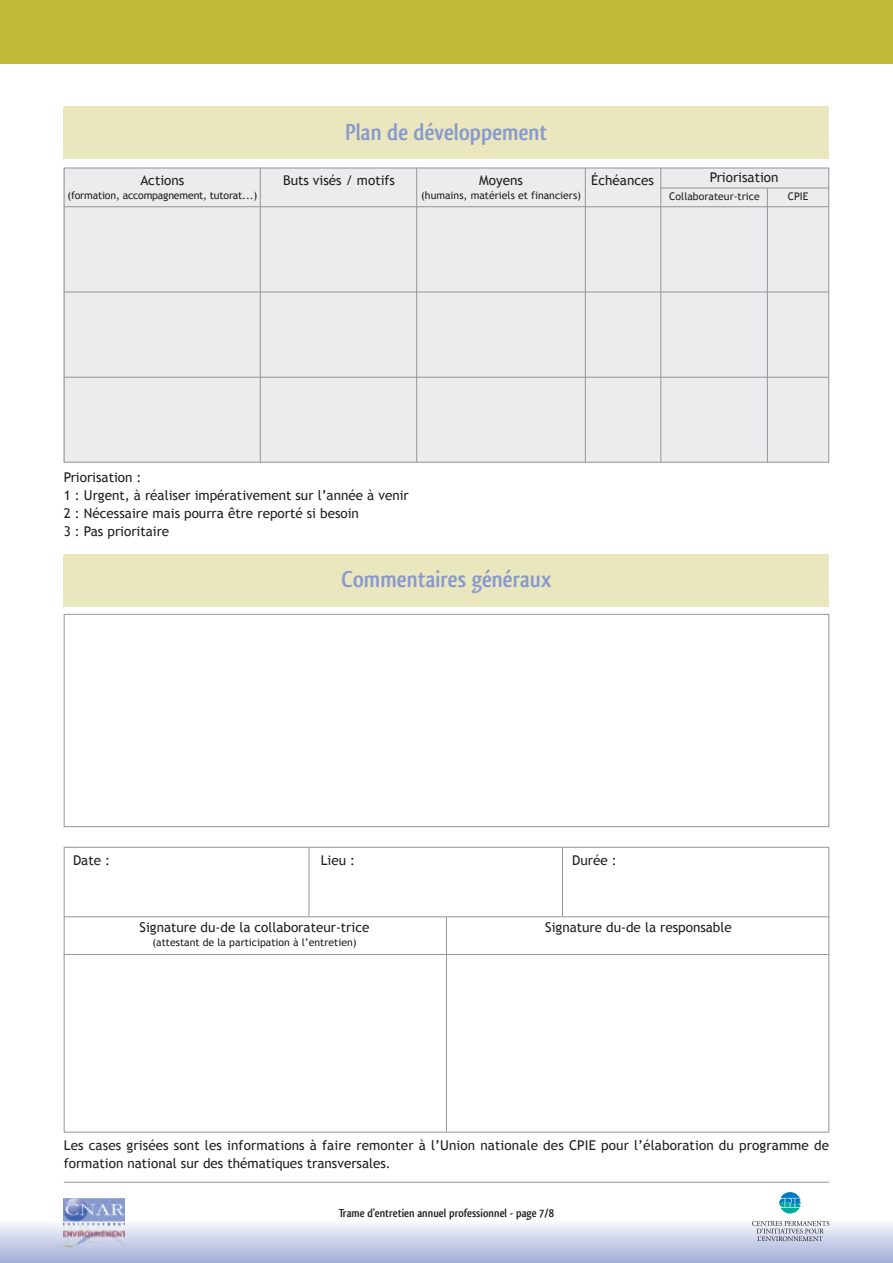
<style>
.page{position:relative;width:893px;height:1263px;background:#fff}
.page>*{position:absolute;margin:0;border:0;box-sizing:border-box;transform-origin:0 0}
.t1{font:700 24px "Qlassik";color:#889ace}
.t2{font:13.5px/18px "Trebuchet MS";color:#231f20}
.t3{font:700 12px "Qlassik";color:#231f20}
.t4{font:10.5px "Trebuchet MS";color:#231f20}
</style>
<div class="page">
<div style="left:64px;top:168px;width:765px;height:294px;background:#ececee"></div>
<div style="left:0;top:0;width:893px;height:64px;background:#c1b838"></div>
<img style="left:64px;top:1199px;width:60px;height:21px">
<img style="left:0;top:1220px;width:893px;height:43px">
<img style="left:64px;top:1220px;width:60px;height:27px">
<svg style="left:779px;top:1192px;width:22px;height:21px"></svg>
<svg style="left:752px;top:1221px;width:77px;height:20px;background:#c1c3ce"></svg>
<hr style="left:64px;top:1182px;width:765px;height:1px;background:#939598">
<hr style="left:64px;top:206px;width:765px;height:1px;background:#939598">
<hr style="left:64px;top:292px;width:765px;height:1px;background:#939598">
<hr style="left:64px;top:377px;width:765px;height:1px;background:#939598">
<div style="left:64px;top:106px;width:765px;height:53px;background:#eae7be"></div>
<hr style="left:416px;top:168px;width:1px;height:294px;background:#939598">
<hr style="left:660px;top:168px;width:1px;height:294px;background:#939598">
<hr style="left:585px;top:168px;width:1px;height:294px;background:#939598">
<hr style="left:260px;top:168px;width:1px;height:294px;background:#939598">
<hr style="left:767px;top:188px;width:1px;height:274px;background:#939598">
<div style="left:64px;top:614px;width:765px;height:213px;border:1px solid #939598"></div>
<div style="left:64px;top:554px;width:765px;height:53px;background:#eae7be"></div>
<hr style="left:64px;top:916px;width:765px;height:1px;background:#939598">
<hr style="left:446px;top:917px;width:1px;height:215px;background:#939598">
<hr style="left:64px;top:954px;width:765px;height:1px;background:#939598">
<hr style="left:562px;top:848px;width:1px;height:69px;background:#939598">
<hr style="left:309px;top:848px;width:1px;height:69px;background:#939598">
<hr style="left:661px;top:188px;width:168px;height:1px;background:#939598">
<h1 class="t1" style="left:345px;top:118px;width:203px">Plan de développement</h1>
<p class="t2" style="left:140px;top:172px;width:45px">Actions</p>
<p class="t2" style="left:283px;top:172px;width:113px">Buts visés / motifs</p>
<p class="t2" style="left:479px;top:172px;width:45px">Moyens</p>
<p class="t2" style="left:591px;top:172px;width:64px">Échéances</p>
<p class="t2" style="left:710px;top:169px;width:70px">Priorisation</p>
<p class="t4" style="left:67px;top:189px;width:191px">(formation, accompagnement, tutorat...)</p>
<p class="t4" style="left:421px;top:189px;width:162px">(humains, matériels et financiers)</p>
<p class="t4" style="left:669px;top:191px;width:92px">Collaborateur-trice</p>
<p class="t4" style="left:788px;top:191px;width:22px">CPIE</p>
<p class="t2" style="left:64px;top:468px;width:347px">Priorisation :<br>1 : urgent, à réaliser impérativement sur l’année à venir 2 : Nécessaire mais pourra être reporté si besoin<br>3 : Pas prioritaire</p>
<h1 class="t1" style="left:342px;top:565px;width:211px">Commentaires généraux</h1>
<p class="t2" style="left:73px;top:851px;width:39px">Date :</p>
<p class="t2" style="left:321px;top:851px;width:36px">Lieu :</p>
<p class="t2" style="left:572px;top:851px;width:46px">Durée :</p>
<p class="t2" style="left:140px;top:918px;width:231px">Signature du-de la collaborateur-trice</p>
<p class="t2" style="left:545px;top:918px;width:188px">Signature du-de la responsable</p>
<p class="t4" style="left:152px;top:936px;width:206px">(attestant de la participation à l’entretien)</p>
<p class="t2" style="left:64px;top:1136px;width:767px">Les cases grisées sont les informations à faire remonter à l’union nationale des CPIE pour l’élaboration du programme de formation national sur des thématiques transversales.</p>
<p class="t3" style="left:339px;top:1206px;width:217px">Trame d'entretien annuel professionnel - page 7/8</p>
</div>
